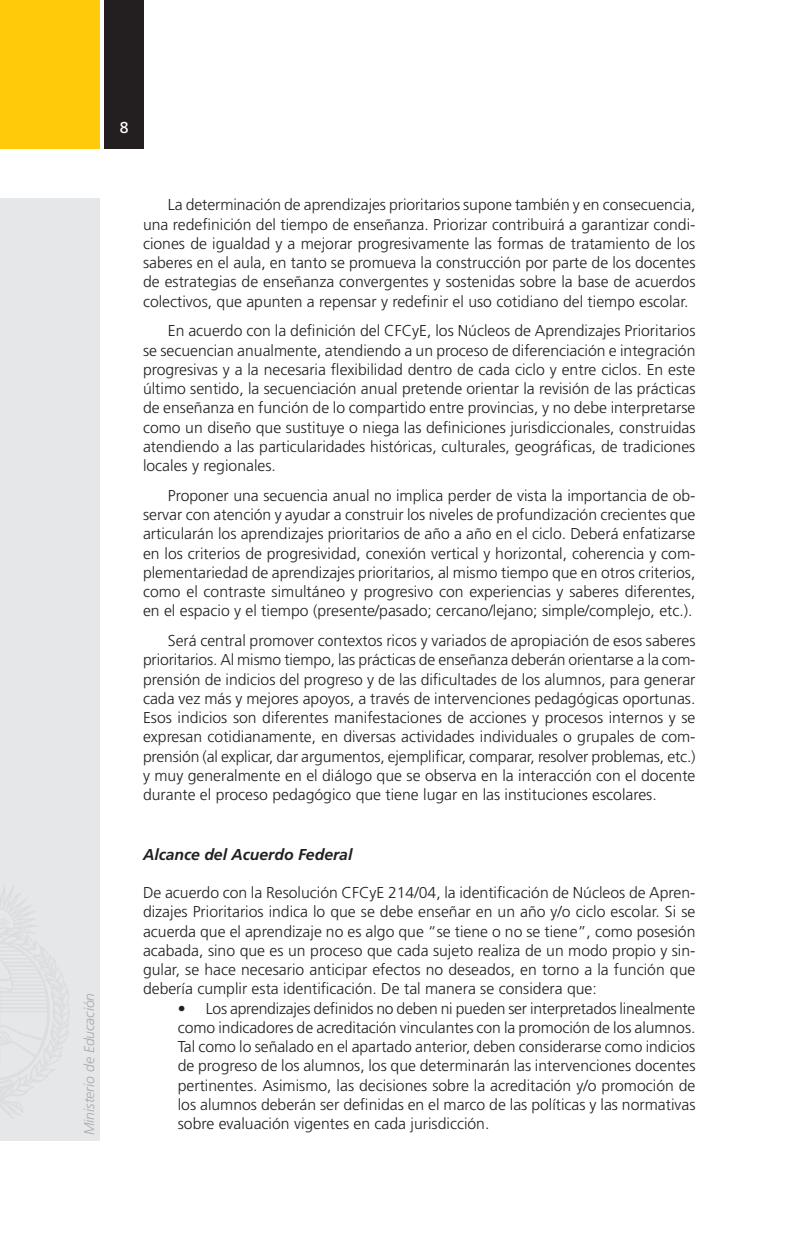
<style>
.page{position:relative;width:796px;height:1242px;background:#fff}
.page>*{position:absolute;margin:0;border:0;box-sizing:border-box;transform-origin:0 0}
.t1{font:300 15.75px/19.2px "Frutiger LT Std";color:#231f20;text-align:justify}
.t2{font:italic 700 15.75px "Frutiger LT Std";color:#231f20}
.t3{font:15.75px "Frutiger LT Std";color:#fff}
.t4{font:italic 300 14px "Frutiger LT Std";color:#a8a9ad}
</style>
<div class="page">
<div style="left:0;top:0;width:99px;height:149px;background:#feca0a"></div>
<div style="left:104px;top:0;width:40px;height:149px;background:#231f20"></div>
<div style="left:0;top:199px;width:99px;height:942px;background:#e6e7e9"></div>
<p class="t3" style="left:120px;top:119px;width:10px">8</p>
<p class="t4" style="left:81px;top:1135px;width:144px;rotate:-90deg">Ministerio de Educación</p>
<p class="t1" style="left:143px;top:195px;width:553px;text-indent:25px">La determinación de aprendizajes prioritarios supone también y en consecuencia, una redefinición del tiempo de enseñanza. Priorizar contribuirá a garantizar condi&shy;ciones de igualdad y a mejorar progresivamente las formas de tratamiento de los saberes en el aula, en tanto se promueva la construcción por parte de los docentes de estrategias de enseñanza convergentes y sostenidas sobre la base de acuerdos colectivos, que apunten a repensar y redefinir el uso cotidiano del tiempo escolar.</p>
<p class="t1" style="left:143px;top:321px;width:553px;text-indent:25px">En acuerdo con la definición del CFCyE, los Núcleos de Aprendizajes Prioritarios se secuencian anualmente, atendiendo a un proceso de diferenciación e integración progresivas y a la necesaria flexibilidad dentro de cada ciclo y entre ciclos. En este último sentido, la secuenciación anual pretende orientar la revisión de las prácticas de enseñanza en función de lo compartido entre provincias, y no debe interpretarse como un diseño que sustituye o niega las definiciones jurisdiccionales, construidas atendiendo a las particularidades históricas, culturales, geográficas, de tradiciones locales y regionales.</p>
<p class="t1" style="left:143px;top:486px;width:553px;text-indent:25px">Proponer una secuencia anual no implica perder de vista la importancia de ob&shy;servar con atención y ayudar a construir los niveles de profundización crecientes que articularán los aprendizajes prioritarios de año a año en el ciclo. Deberá enfatizarse en los criterios de progresividad, conexión vertical y horizontal, coherencia y com&shy;plementariedad de aprendizajes prioritarios, al mismo tiempo que en otros criterios, como el contraste simultáneo y progresivo con experiencias y saberes diferentes, en el espacio y el tiempo (presente/pasado; cercano/lejano; simple/complejo, etc.).</p>
<p class="t1" style="left:143px;top:631px;width:553px;text-indent:25px">Será central promover contextos ricos y variados de apropiación de esos saberes prioritarios. Al mismo tiempo, las prácticas de enseñanza deberán orientarse a la com&shy;prensión de indicios del progreso y de las dificultades de los alumnos, para generar cada vez más y mejores apoyos, a través de intervenciones pedagógicas oportunas.<br>Esos indicios son diferentes manifestaciones de acciones y procesos internos y se expresan cotidianamente, en diversas actividades individuales o grupales de com&shy;prensión (al explicar, dar argumentos, ejemplificar, comparar, resolver problemas, etc.) y muy generalmente en el diálogo que se observa en la interacción con el docente durante el proceso pedagógico que tiene lugar en las instituciones escolares.</p>
<p class="t2" style="left:143px;top:845px;width:211px">Alcance del Acuerdo Federal</p>
<p class="t1" style="left:143px;top:883px;width:553px">De acuerdo con la Resolución CFCyE 214/04, la identificación de Núcleos de Apren&shy;dizajes Prioritarios indica lo que se debe enseñar en un año y/o ciclo escolar. Si se acuerda que el aprendizaje no es algo que “se tiene o no se tiene”, como posesión acabada, sino que es un proceso que cada sujeto realiza de un modo propio y sin&shy;gular, se hace necesario anticipar efectos no deseados, en torno a la función que debería cumplir esta identificación. De tal manera se considera que:</p>
<p class="t1" style="left:178px;top:999px;width:519px">• Los aprendizajes definidos no deben ni pueden ser interpretados linealmente como indicadores de acreditación vinculantes con la promoción de los alumnos.<br>Tal como lo señalado en el apartado anterior, deben considerarse como indicios de progreso de los alumnos, los que determinarán las intervenciones docentes pertinentes. Asimismo, las decisiones sobre la acreditación y/o promoción de los alumnos deberán ser definidas en el marco de las políticas y las normativas sobre evaluación vigentes en cada jurisdicción.</p>
</div>
